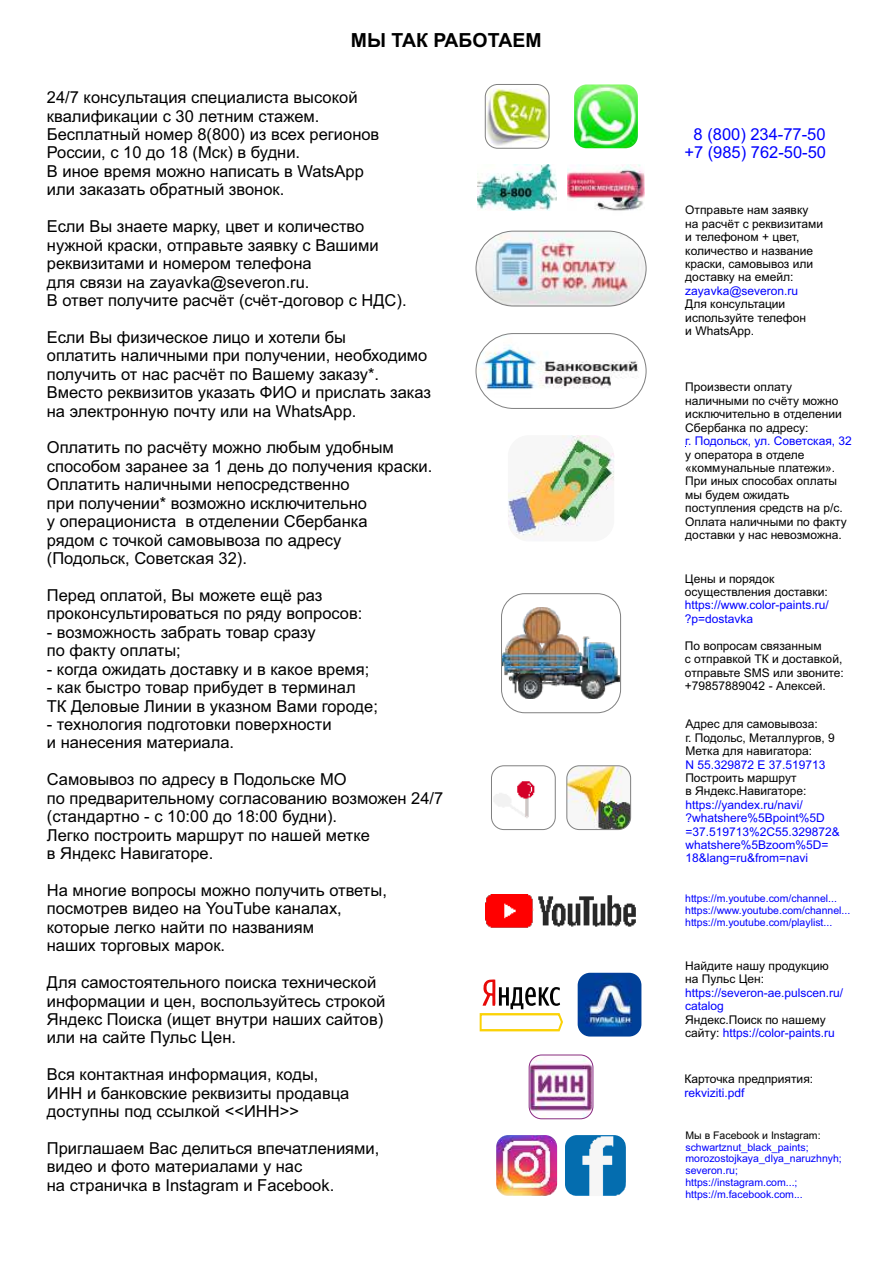
<style>
.page{position:relative;width:893px;height:1263px;background:#fff}
.page>*{position:absolute;margin:0;border:0;box-sizing:border-box;transform-origin:0 0}
.t1{font:700 19.35px "Arial";color:#000}
.t2{font:16.5px/18.5px "Arial";color:#000}
.t3{font:16.5px/18.5px "Arial";color:#00f;text-align:center}
.t4{font:12px/13.4px "Arial";color:#000}
.t5{font:12px/13.4px "Arial";color:#00f}
.t6{font:10.5px/11.7px "Arial";color:#00f}
.t7{font:10.5px "Arial";color:#000}
.s1{color:#00f}
</style>
<div class="page">
<img style="left:496px;top:1135px;width:61px;height:61px;border-radius:12px">
<img style="left:565px;top:1135px;width:61px;height:61px;border-radius:12px">
<img style="left:486px;top:894px;width:150px;height:34px">
<img style="left:529px;top:1055px;width:64px;height:64px;border-radius:12px">
<div style="left:529px;top:1054px;width:64px;height:65px;border:1px solid #892b81;border-radius:12px"></div>
<img style="left:578px;top:973px;width:63px;height:63px;border-radius:12px">
<svg style="left:479px;top:979px;width:84px;height:53px"></svg>
<img style="left:567px;top:766px;width:64px;height:63px;border-radius:12px">
<div style="left:566px;top:765px;width:65px;height:65px;border:1px solid #808080;border-radius:12px"></div>
<img style="left:491px;top:766px;width:64px;height:63px;border-radius:12px">
<div style="left:491px;top:765px;width:65px;height:65px;border:1px solid #808080;border-radius:12px"></div>
<img style="left:476px;top:231px;width:170px;height:75px;border-radius:37px">
<div style="left:476px;top:231px;width:170px;height:75px;border:1px solid #808080;border-radius:37px"></div>
<img style="left:478px;top:164px;width:79px;height:47px">
<img style="left:567px;top:165px;width:77px;height:46px">
<img style="left:485px;top:89px;width:64px;height:59px">
<div style="left:485px;top:84px;width:64px;height:65px;border:1px solid #808080;border-radius:12px"></div>
<img style="left:574px;top:84px;width:64px;height:64px;border-radius:12px">
<img style="left:503px;top:608px;width:116px;height:91px">
<div style="left:501px;top:593px;width:120px;height:120px;border:1px solid #808080;border-radius:23px"></div>
<img style="left:476px;top:334px;width:170px;height:74px;border-radius:37px">
<div style="left:476px;top:333px;width:170px;height:76px;border:1px solid #808080;border-radius:37px"></div>
<img style="left:508px;top:435px;width:106px;height:106px;border-radius:21px">
<p class="t1" style="left:351px;top:33px;width:192px">МЫ ТАК РАБОТАЕМ</p>
<p class="t2" style="left:47px;top:90px;width:334px">24/7 консультация специалиста высокой квалификации с 30 летним стажем.<br>Бесплатный номер 8(800) из всех регионов России, с 10 до 18 (Мск) в будни.<br>В иное время можно написать в WatsApp или заказать обратный звонок.</p>
<p class="t2" style="left:47px;top:219px;width:361px">Если Вы знаете марку, цвет и количество нужной краски, отправьте заявку с Вашими реквизитами и номером телефона<br>для связи на zayavka@severon.ru.<br>В ответ получите расчёт (счёт-договор с НДС).</p>
<p class="t2" style="left:47px;top:329px;width:386px">Если Вы физическое лицо и хотели бы<br>оплатить наличными при получении, необходимо получить от нас расчёт по Вашему заказу*.<br>Вместо реквизитов указать ФИО и прислать заказ на электронную почту или на WhatsApp.</p>
<p class="t2" style="left:47px;top:440px;width:387px">Оплатить по расчёту можно любым удобным способом заранее за 1 день до получения краски.<br>Оплатить наличными непосредственно<br>при получении* возможно исключительно<br>у операциониста в отделении Сбербанка<br>рядом с точкой самовывоза по адресу<br>(Подольск, Советская 32).</p>
<p class="t2" style="left:47px;top:587px;width:317px">Перед оплатой, Вы можете ещё раз проконсультироваться по ряду вопросов:</p>
<p class="t2" style="left:47px;top:624px;width:270px">- возможность забрать товар сразу по факту оплаты;</p>
<p class="t2" style="left:47px;top:661px;width:324px">- когда ожидать доставку и в какое время;</p>
<p class="t2" style="left:47px;top:680px;width:333px">- как быстро товар прибудет в терминал<br>ТК Деловые Линии в указном Вами городе;</p>
<p class="t2" style="left:47px;top:716px;width:286px">- технология подготовки поверхности и нанесения материала.</p>
<p class="t2" style="left:47px;top:772px;width:398px">Самовывоз по адресу в Подольске МО<br>по предварительному согласованию возможен 24/7 (стандартно - с 10:00 до 18:00 будни).<br>Легко построить маршрут по нашей метке<br>в Яндекс Навигаторе.</p>
<p class="t2" style="left:47px;top:882px;width:342px">На многие вопросы можно получить ответы, посмотрев видео на YouTube каналах, которые легко найти по названиям<br>наших торговых марок.</p>
<p class="t2" style="left:47px;top:974px;width:340px">Для самостоятельного поиска технической информации и цен, воспользуйтесь строкой Яндекс Поиска (ищет внутри наших сайтов) или на сайте Пульс Цен.</p>
<p class="t2" style="left:47px;top:1067px;width:304px">Вся контактная информация, коды,<br>ИНН и банковские реквизиты продавца доступны под ссылкой &lt;&lt;ИНН&gt;&gt;</p>
<p class="t2" style="left:47px;top:1140px;width:334px">Приглашаем Вас делиться впечатлениями, видео и фото материалами у нас<br>на страничка в Instagram и Facebook.</p>
<p class="t3" style="left:684px;top:127px;width:143px">8 (800) 234-77-50 +7 (985) 762-50-50</p>
<p class="t4" style="left:685px;top:205px;width:139px">Отправьте нам заявку на расчёт с реквизитами и телефоном + цвет, количество и название краски, самовывоз или доставку на емейл:</p>
<p class="t5" style="left:685px;top:285px;width:114px">zayavka@severon.ru</p>
<p class="t4" style="left:685px;top:298px;width:122px">Для консультации используйте телефон и WhatsApp.</p>
<p class="t4" style="left:685px;top:382px;width:158px">Произвести оплату наличными по счёту можно исключительно в отделении<br>Сбербанка по адресу:</p>
<p class="t5" style="left:685px;top:435px;width:168px">г. Подольск, ул. Советская, 32</p>
<p class="t4" style="left:685px;top:449px;width:163px">у оператора в отделе «коммунальные платежи».<br>При иных способах оплаты мы будем ожидать поступления средств на р/с.<br>Оплата наличными по факту доставки у нас невозможна.</p>
<p class="t4" style="left:685px;top:573px;width:144px">Цены и порядок осуществления доставки:</p>
<p class="t5" style="left:685px;top:600px;width:146px">https://www.color-paints.ru/ ?p=dostavka</p>
<p class="t4" style="left:685px;top:640px;width:161px">По вопросам связанным<br>с отправкой ТК и доставкой, отправьте SMS или звоните: +79857889042 - Алексей.</p>
<p class="t4" style="left:685px;top:718px;width:151px">Адрес для самовывоза:<br>г. Подольс, Металлургов, 9<br>Метка для навигатора:</p>
<p class="t5" style="left:685px;top:759px;width:142px">N 55.329872 E 37.519713</p>
<p class="t4" style="left:685px;top:772px;width:123px">Построить маршрут<br>в Яндекс.Навигаторе:</p>
<p class="t5" style="left:685px;top:799px;width:156px">https://yandex.ru/navi/ ?whatshere%5Bpoint%5D =37.519713%2C55.329872&amp; whatshere%5Bzoom%5D=<br>18&amp;lang=ru&amp;from=navi</p>
<p class="t6" style="left:685px;top:894px;width:167px">https://m.youtube.com/channel... https://www.youtube.com/channel... https://m.youtube.com/playlist...</p>
<p class="t4" style="left:685px;top:960px;width:145px">Найдите нашу продукцию на Пульс Цен:</p>
<p class="t5" style="left:685px;top:987px;width:160px">https://severon-ae.pulscen.ru/ catalog</p>
<p class="t4" style="left:685px;top:1014px;width:151px">Яндекс.Поиск по нашему сайту: <span class="s1">https://color-paints.ru</span></p>
<p class="t4" style="left:684px;top:1073px;width:130px">Карточка предприятия:</p>
<p class="t5" style="left:684px;top:1087px;width:62px">rekviziti.pdf</p>
<p class="t7" style="left:685px;top:1131px;width:137px">Мы в Facebook и Instagram:</p>
<p class="t6" style="left:685px;top:1142px;width:158px">schwartznut_black_paints; morozostojkaya_dlya_naruzhnyh; severon.ru; https://instagram.com...; https://m.facebook.com...</p>
</div>
